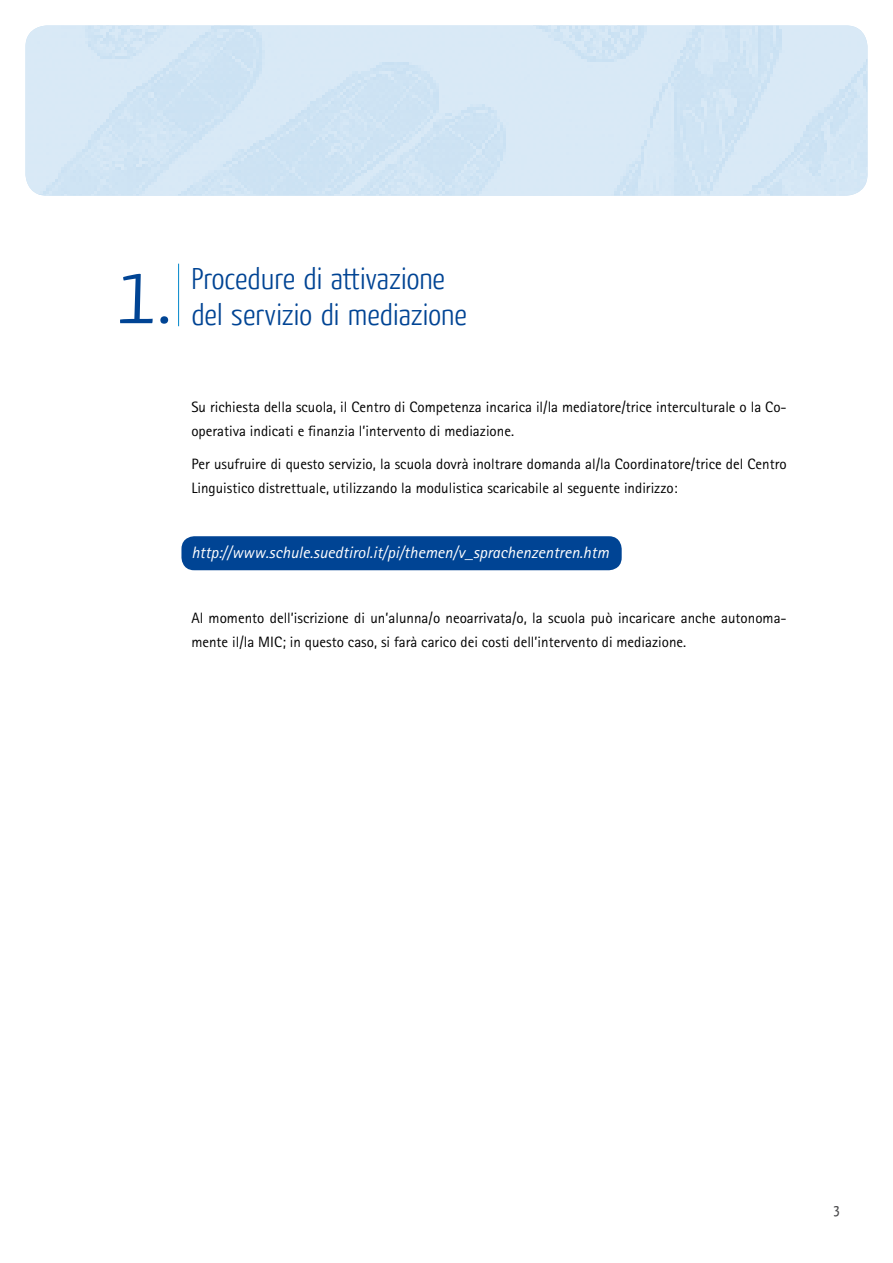
<style>
.page{position:relative;width:893px;height:1263px;background:#fff}
.page>*{position:absolute;margin:0;border:0;box-sizing:border-box;transform-origin:0 0}
.t1{font:300 82.2px "Yanone Kaffeesatz";color:#004494;scale:1.1 1}
.t2{font:300 30px/36px "Yanone Kaffeesatz";color:#004494;scale:1.1 1}
.t3{font:italic 16.5px "Rotis Sans Serif";color:#fff}
.t4{font:15px/24px "Rotis Sans Serif";color:#000}
.t5{font:15px "Yanone Kaffeesatz";color:#4b4b4d}
</style>
<div class="page">
<div style="left:181px;top:536px;width:441px;height:34px;background:#004494;border-radius:13px"></div>
<hr style="left:178px;top:264px;width:1px;height:62px;background:#0086cb">
<img style="left:26px;top:26px;width:841px;height:170px">
<h1 class="t1" style="left:117px;top:243px;width:52px">1.</h1>
<h2 class="t2" style="left:191px;top:259px;width:252px">Procedure di attivazione del servizio di mediazione</h2>
<p class="t4" style="left:191px;top:395px;width:597px">Su richiesta della scuola, il Centro di Competenza incarica il/la mediatore/trice interculturale o la Co&shy;operativa indicati e finanzia l’intervento di mediazione.</p>
<p class="t4" style="left:191px;top:452px;width:597px">Per usufruire di questo servizio, la scuola dovrà inoltrare domanda al/la Coordinatore/trice del Centro<br>Linguistico distrettuale, utilizzando la modulistica scaricabile al seguente indirizzo:</p>
<p class="t3" style="left:191px;top:542px;width:419px">http://www.schule.suedtirol.it/pi/themen/v_sprachenzentren.htm</p>
<p class="t4" style="left:191px;top:606px;width:597px">Al momento dell’iscrizione di un’alunna/o neoarrivata/o, la scuola può incaricare anche autonoma&shy;mente il/la MIC; in questo caso, si farà carico dei costi dell’intervento di mediazione.</p>
<p class="t5" style="left:833px;top:1200px;width:8px">3</p>
</div>
